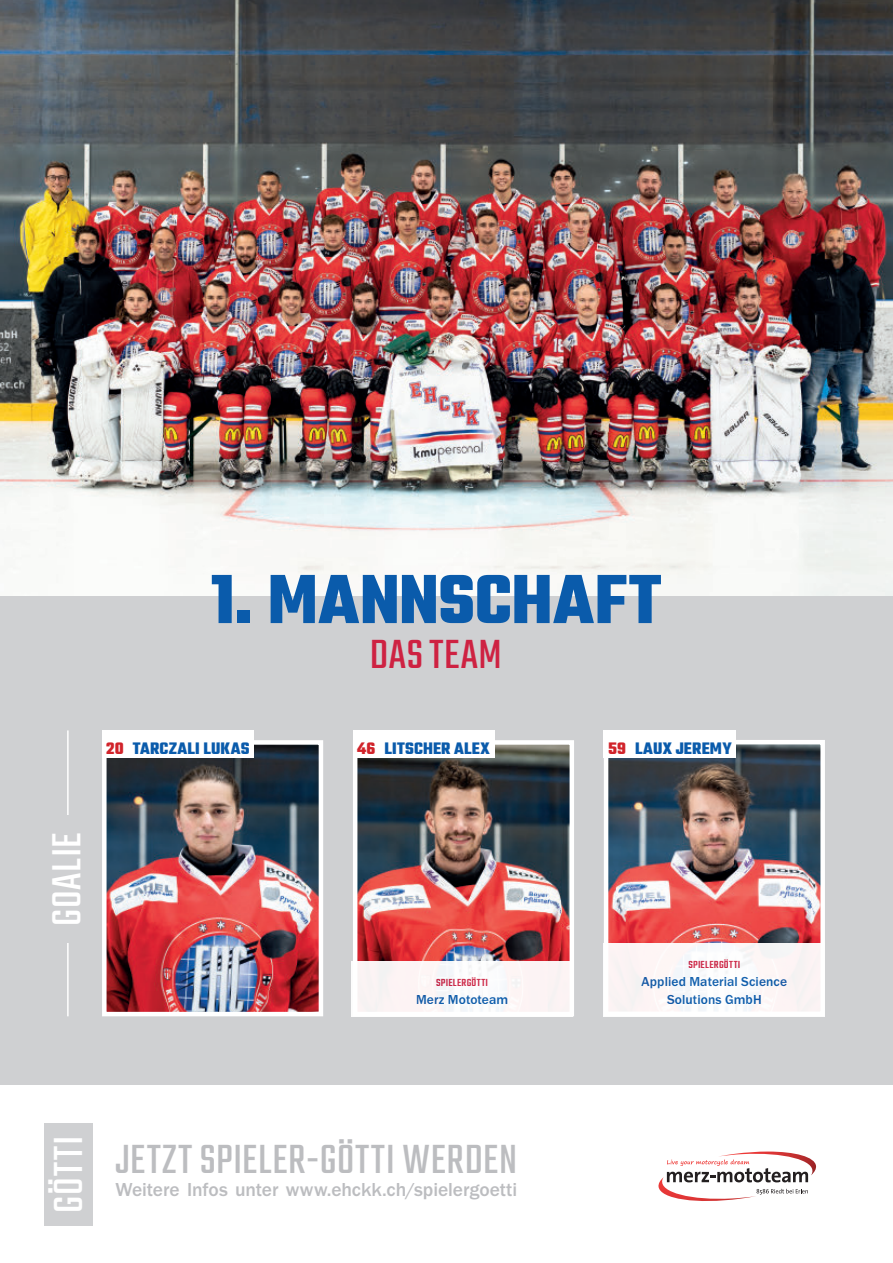
<style>
.page{position:relative;width:893px;height:1263px;background:#fff}
.page>*{position:absolute;margin:0;border:0;box-sizing:border-box;transform-origin:0 0}
.t1{font:700 75px "Teko";letter-spacing:.01em;color:#0a5bab}
.t2{font:45px "Teko";letter-spacing:.015em;color:#bcbdc0}
.t3{font:45px "Teko";letter-spacing:.02em;color:#fff}
.t4{font:45px "Teko";letter-spacing:.01em;color:#ce2242}
.t5{font:500 19.5px "Franklin Gothic URW";letter-spacing:-.005em;color:#bcbdc0}
.t6{font:700 18px "Teko";letter-spacing:.015em;color:#0a5bab}
.t7{font:500 13.5px/18px "Franklin Gothic URW";letter-spacing:.01em;color:#0a5bab;text-align:center}
.t8{font:500 11.25px "Teko";letter-spacing:.03em;color:#ce2242}
.s1{color:#d1232a}
</style>
<div class="page">
<div style="left:0;top:0;width:893px;height:1084px;background:#cfd0d2"></div>
<div style="left:44px;top:1123px;width:48px;height:102px;background:#cfd0d2"></div>
<img style="left:107px;top:745px;width:211px;height:266px">
<div style="left:102px;top:740px;width:221px;height:276px;border:4px solid #fff"></div>
<div style="left:102px;top:730px;width:152px;height:28px;background:#fff"></div>
<hr style="left:67px;top:730px;width:2px;height:286px;background:#fff">
<div style="left:47px;top:815px;width:39px;height:128px;background:#cfd0d2"></div>
<img style="left:0;top:0;width:893px;height:595px">
<img style="left:609px;top:745px;width:211px;height:198px">
<div style="left:604px;top:740px;width:221px;height:276px;border:4px solid #fff"></div>
<div style="left:604px;top:730px;width:132px;height:28px;background:#fff"></div>
<div style="left:604px;top:943px;width:221px;height:73px;background:#fcf6f6"></div>
<img style="left:358px;top:745px;width:211px;height:216px">
<div style="left:353px;top:740px;width:221px;height:276px;border:4px solid #fff"></div>
<div style="left:353px;top:730px;width:141px;height:28px;background:#fff"></div>
<div style="left:351px;top:961px;width:222px;height:55px;background:#fcf4f5"></div>
<svg style="left:658px;top:1151px;width:158px;height:50px"></svg>
<h1 class="t1" style="left:210px;top:551px;width:452px">1. MANNSCHAFT</h1>
<h2 class="t4" style="left:370px;top:629px;width:133px">DAS TEAM</h2>
<h3 class="t6" style="left:106px;top:736px;width:145px"><span class="s1">20</span> TARCZALI LUKAS</h3>
<h3 class="t6" style="left:357px;top:736px;width:134px"><span class="s1">46</span> LITSCHER ALEX</h3>
<h3 class="t6" style="left:608px;top:736px;width:125px"><span class="s1">59</span> LAUX JEREMY</h3>
<h2 class="t3" style="left:42px;top:926px;width:95px;rotate:-90deg">GOALIE</h2>
<p class="t8" style="left:436px;top:975px;width:54px">SPIELERGÖTTI</p>
<p class="t7" style="left:416px;top:990px;width:94px">Merz Mototeam</p>
<p class="t8" style="left:688px;top:957px;width:54px">SPIELERGÖTTI</p>
<p class="t7" style="left:642px;top:972px;width:147px">Applied Material Science<br>Solutions GmbH</p>
<h2 class="t3" style="left:44px;top:1212px;width:78px;rotate:-90deg">GÖTTI</h2>
<h2 class="t2" style="left:115px;top:1135px;width:403px">JETZT SPIELER-GÖTTI WERDEN</h2>
<h3 class="t5" style="left:115px;top:1177px;width:403px">Weitere Infos unter www.ehckk.ch/spielergoetti</h3>
</div>
